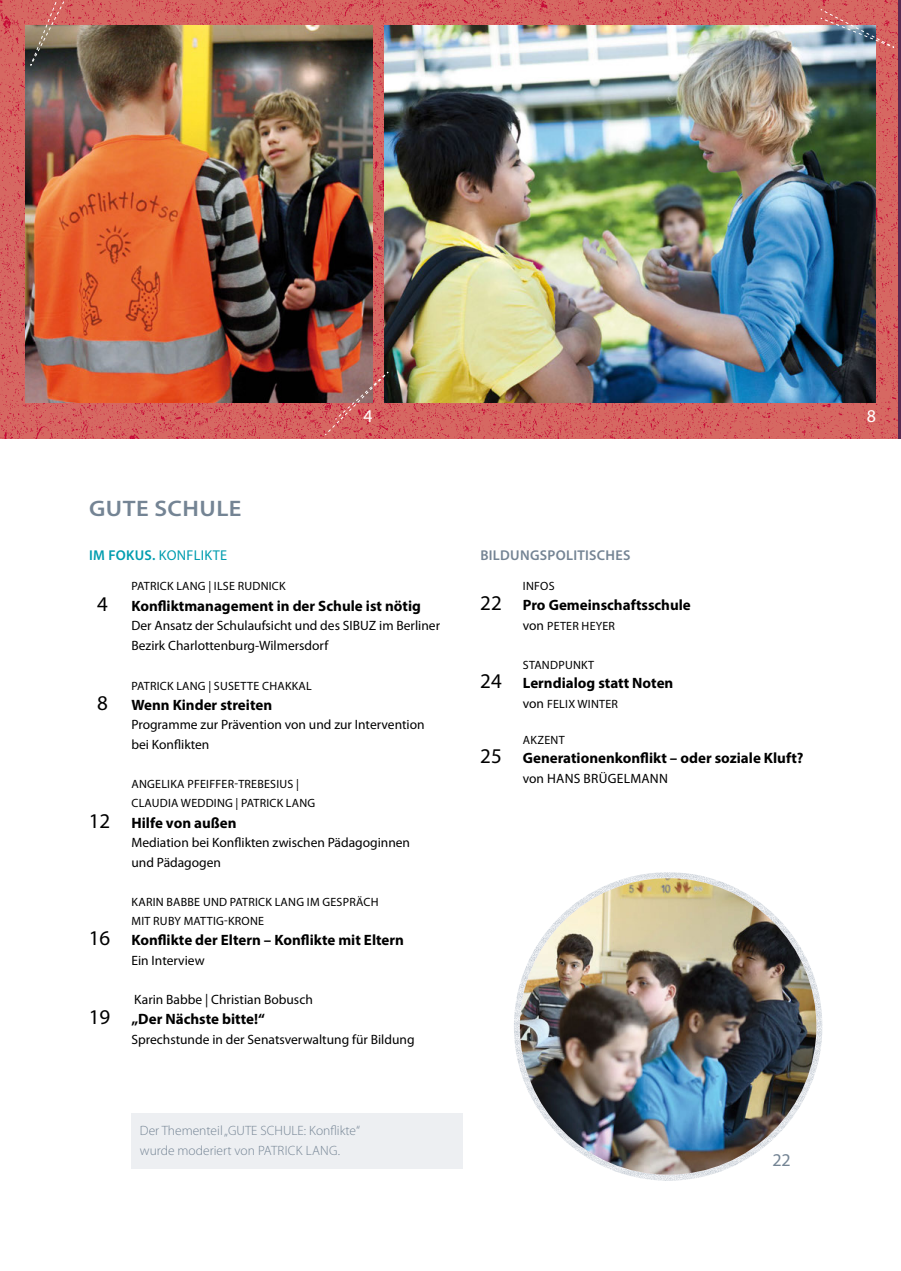
<style>
.page{position:relative;width:901px;height:1271px;background:#fff}
.page>*{position:absolute;margin:0;border:0;box-sizing:border-box;transform-origin:0 0}
.t1{font:600 22.5px "Myriad Pro";letter-spacing:.02em;color:#748494;scale:1.09 1}
.t2{font:18px "Myriad Pro";color:#fff}
.t3{font:18px "Myriad Pro";color:#748494}
.t4{font:700 15px "Myriad Pro";color:#000}
.t5{font:600 14.25px "Myriad Pro";letter-spacing:.02em;color:#748494}
.t6{font:14.25px "Myriad Pro";letter-spacing:.02em;color:#009daf}
.t7{font:13.5px/19.5px "Myriad Pro";color:#000}
.t8{font:300 13.5px/19.5px "Myriad Pro";color:#748494}
.t9{font:13.5px "Myriad Pro";letter-spacing:.02em;color:#000}
.t10{font:12px/19.5px "Myriad Pro";letter-spacing:.02em;color:#000}
.s1{font-weight:600}
.s2{font-weight:400;font-size:21px}
.s3{font-size:13.5px}
</style>
<div class="page">
<img style="left:514px;top:872px;width:308px;height:308px">
<hr style="left:897px;top:0;width:3px;height:439px;background:#572951">
<img style="left:0;top:0;width:897px;height:439px">
<div style="left:131px;top:1112px;width:332px;height:56px;background:#edeff2"></div>
<img style="left:25px;top:25px;width:348px;height:377px">
<img style="left:384px;top:25px;width:491px;height:377px">
<svg style="left:24px;top:0;width:46px;height:79px;background:#875e55"></svg>
<img style="left:324px;top:352px;width:85px;height:84px">
<img style="left:520px;top:878px;width:296px;height:296px;border-radius:148px">
<svg style="left:0;top:0;width:5px;height:5px"></svg>
<svg style="left:819px;top:0;width:82px;height:54px;background:#b2777f"></svg>
<h1 class="t1" style="left:89px;top:494px;width:141px">GUTE SCHULE</h1>
<h2 class="t2" style="left:363px;top:406px;width:11px">4</h2>
<p class="t6" style="left:89px;top:548px;width:140px"><span class="s1">IM FOKUS.</span> KONFLIKTE</p>
<p class="t10" style="left:131px;top:577px;width:156px">PATRICK LANG | ILSE RUDNICK</p>
<p class="t4" style="left:97px;top:596px;width:325px"><span class="s2">4</span> Konfliktmanagement in der Schule ist nötig</p>
<p class="t7" style="left:131px;top:616px;width:310px">Der Ansatz der Schulaufsicht und des SIBUZ im Berliner<br>Bezirk Charlottenburg-Wilmersdorf</p>
<p class="t10" style="left:131px;top:676px;width:182px">PATRICK LANG | SUSETTE CHAKKAL</p>
<p class="t4" style="left:97px;top:695px;width:176px"><span class="s2">8</span> Wenn Kinder streiten</p>
<p class="t7" style="left:131px;top:715px;width:295px">Programme zur Prävention von und zur Intervention bei Konflikten</p>
<p class="t10" style="left:131px;top:774px;width:185px">ANGELIKA PFEIFFER-TREBESIUS |<br>CLAUDIA WEDDING | PATRICK LANG</p>
<p class="t4" style="left:89px;top:812px;width:149px"><span class="s2">12</span> Hilfe von außen</p>
<p class="t7" style="left:131px;top:833px;width:280px">Mediation bei Konflikten zwischen Pädagoginnen und Pädagogen</p>
<p class="t10" style="left:131px;top:892px;width:248px">KARIN BABBE UND PATRICK LANG IM GESPRÄCH<br>MIT RUBY MATTIG-KRONE</p>
<p class="t4" style="left:89px;top:930px;width:316px"><span class="s2">16</span> Konflikte der Eltern – Konflikte mit Eltern</p>
<p class="t7" style="left:131px;top:950px;width:75px">Ein Interview</p>
<p class="t7" style="left:134px;top:989px;width:180px">Karin Babbe | Christian Bobusch</p>
<p class="t4" style="left:89px;top:1009px;width:177px"><span class="s2">19</span> „Der Nächste bitte!“</p>
<p class="t7" style="left:131px;top:1029px;width:285px">Sprechstunde in der Senatsverwaltung für Bildung</p>
<p class="t8" style="left:140px;top:1121px;width:222px">Der Thementeil „GUTE SCHULE: Konflikte“ wurde moderiert von PATRICK LANG.</p>
<p class="t5" style="left:480px;top:546px;width:151px">BILDUNGSPOLITISCHES</p>
<p class="t10" style="left:523px;top:577px;width:33px">INFOS</p>
<p class="t4" style="left:480px;top:595px;width:212px"><span class="s2">22</span> Pro Gemeinschaftsschule</p>
<p class="t10" style="left:523px;top:616px;width:94px"><span class="s3">von</span> PETER HEYER</p>
<p class="t10" style="left:523px;top:655px;width:73px">STANDPUNKT</p>
<p class="t4" style="left:480px;top:673px;width:195px"><span class="s2">24</span> Lerndialog statt Noten</p>
<p class="t10" style="left:523px;top:694px;width:97px"><span class="s3">von</span> FELIX WINTER</p>
<p class="t10" style="left:523px;top:730px;width:43px">AKZENT</p>
<p class="t4" style="left:480px;top:748px;width:325px"><span class="s2">25</span> Generationenkonflikt – oder soziale Kluft?</p>
<p class="t9" style="left:523px;top:770px;width:147px">von HANS BRÜGELMANN</p>
<h2 class="t3" style="left:772px;top:1149px;width:20px">22</h2>
<h2 class="t2" style="left:866px;top:406px;width:11px">8</h2>
</div>
